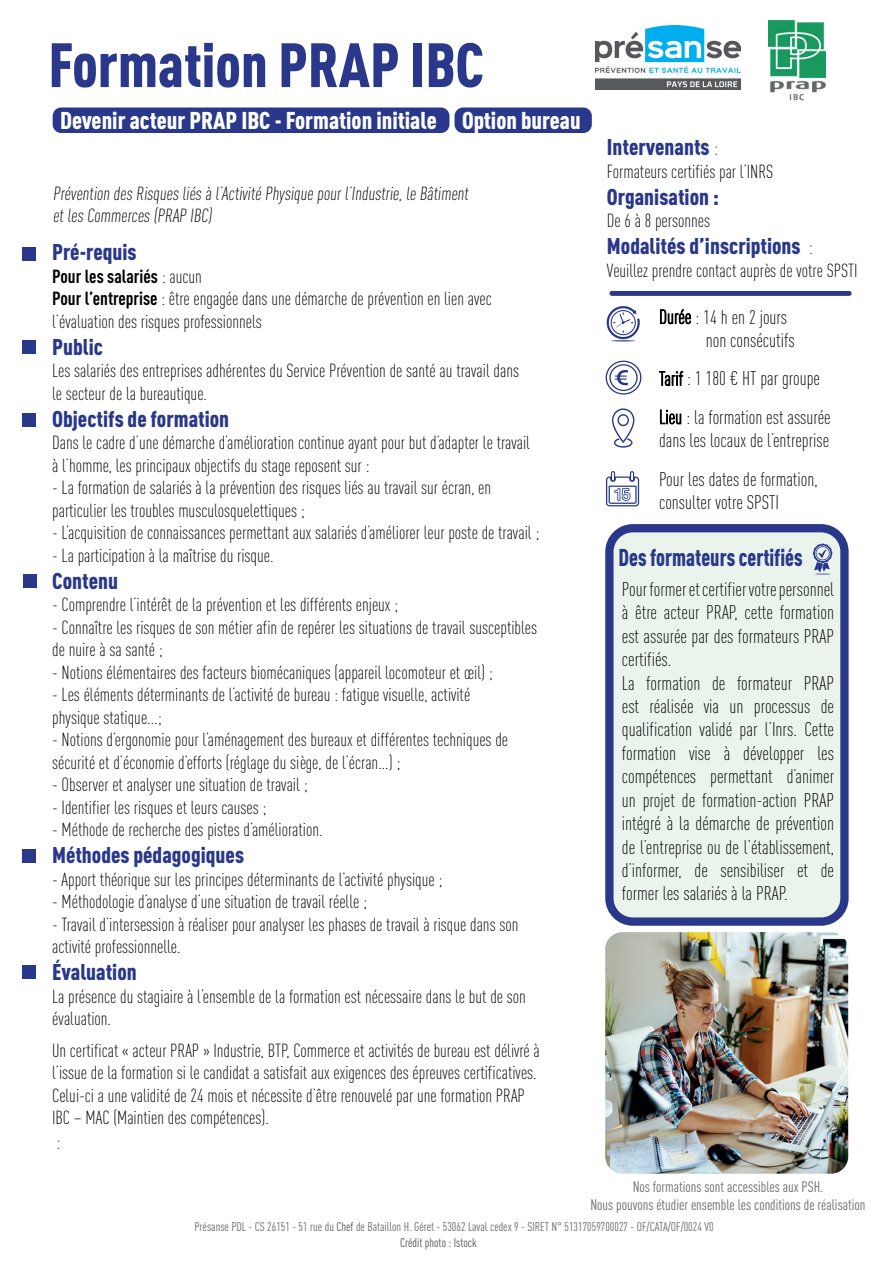
<style>
.page{position:relative;width:893px;height:1263px;background:#fff}
.page>*{position:absolute;margin:0;border:0;box-sizing:border-box;transform-origin:0 0}
.t1{font:900 61.5px "DIN Cond";color:#2a388b}
.t2{font:900 24px "DIN Cond";color:#fff}
.t3{font:900 24px "DIN Cond";color:#2a388b;scale:.88 1}
.t4{font:900 22.5px "DIN Cond";color:#2a388b}
.t5{font:300 20.7px "DIN Cond";color:#2a388b}
.t6{font:300 19.5px/23.4px "DIN Cond";color:#000001}
.t7{font:300 18.75px/22.5px "DIN Cond";color:#000001}
.t8{font:15px/18px "DIN Cond";color:#6b676a;text-align:center}
.t9{font:12.45px/15.8px "DIN Cond";color:#6b676a}
.s1{font-weight:700}
.s2{font-weight:300;font-size:20.7px}
.s3{color:#000}
.s4{color:#524f51}
</style>
<div class="page">
<img style="left:596px;top:26px;width:144px;height:64px">
<img style="left:769px;top:21px;width:56px;height:80px">
<div style="left:53px;top:107px;width:396px;height:26px;background:#2a388b;border-radius:9px"></div>
<div style="left:455px;top:107px;width:137px;height:26px;background:#2a388b;border-radius:9px"></div>
<div style="left:23px;top:340px;width:13px;height:14px;background:#2a388b"></div>
<div style="left:22px;top:965px;width:14px;height:14px;background:#2a388b"></div>
<div style="left:23px;top:849px;width:13px;height:14px;background:#2a388b"></div>
<div style="left:23px;top:247px;width:13px;height:14px;background:#2a388b"></div>
<div style="left:23px;top:574px;width:13px;height:14px;background:#2a388b"></div>
<div style="left:23px;top:413px;width:13px;height:13px;background:#2a388b"></div>
<div style="left:609px;top:528px;width:235px;height:393px;background:#eaf4ec;border-radius:23px"></div>
<div style="left:605px;top:524px;width:244px;height:402px;border:8px solid #2a388b;border-radius:23px"></div>
<img style="left:605px;top:932px;width:243px;height:242px">
<svg style="left:606px;top:361px;width:35px;height:34px"></svg>
<svg style="left:612px;top:408px;width:22px;height:40px"></svg>
<svg style="left:606px;top:471px;width:33px;height:35px"></svg>
<svg style="left:607px;top:306px;width:33px;height:35px"></svg>
<svg style="left:813px;top:543px;width:19px;height:32px"></svg>
<div style="left:609px;top:291px;width:243px;height:5px;background:#2a388b;border-radius:2px"></div>
<h1 class="t1" style="left:48px;top:27px;width:437px">Formation PRAP IBC</h1>
<p class="t2" style="left:60px;top:105px;width:378px">Devenir acteur PRAP IBC - Formation initiale</p>
<p class="t2" style="left:462px;top:105px;width:120px">Option bureau</p>
<p class="t7" style="left:53px;top:182px;width:420px">Prévention des Risques liés à l’Activité Physique pour l’Industrie, le Bâtiment et les Commerces (PRAP IBC)</p>
<p class="t4" style="left:52px;top:238px;width:86px">Pré-requis</p>
<p class="t7" style="left:52px;top:265px;width:441px"><span class="s1">Pour les salariés</span> : aucun<br><span class="s1">Pour l’entreprise</span> : être engagée dans une démarche de prévention en lien avec l’évaluation des risques professionnels</p>
<p class="t4" style="left:52px;top:333px;width:52px">Public</p>
<p class="t7" style="left:52px;top:359px;width:468px">Les salariés des entreprises adhérentes du Service Prévention de santé au travail dans le secteur de la bureautique.</p>
<p class="t4" style="left:52px;top:405px;width:179px">Objectifs de formation</p>
<p class="t7" style="left:52px;top:431px;width:479px">Dans le cadre d’une démarche d’amélioration continue ayant pour but d’adapter le travail à l’homme, les principaux objectifs du stage reposent sur :</p>
<p class="t7" style="left:52px;top:476px;width:440px">- La formation de salariés à la prévention des risques liés au travail sur écran, en particulier les troubles musculosquelettiques ;</p>
<p class="t7" style="left:52px;top:521px;width:489px">- L’acquisition de connaissances permettant aux salariés d’améliorer leur poste de travail ;</p>
<p class="t7" style="left:52px;top:544px;width:223px">- La participation à la maîtrise du risque.</p>
<p class="t4" style="left:52px;top:567px;width:67px">Contenu</p>
<p class="t7" style="left:52px;top:593px;width:348px">- Comprendre l’intérêt de la prévention et les différents enjeux ;</p>
<p class="t7" style="left:52px;top:616px;width:486px">- Connaître les risques de son métier afin de repérer les situations de travail susceptibles de nuire à sa santé ;</p>
<p class="t7" style="left:52px;top:661px;width:442px">- Notions élémentaires des facteurs biomécaniques (appareil locomoteur et œil) ;</p>
<p class="t7" style="left:52px;top:683px;width:420px">- Les éléments déterminants de l’activité de bureau : fatigue visuelle, activité physique statique...;</p>
<p class="t7" style="left:52px;top:728px;width:457px">- Notions d’ergonomie pour l’aménagement des bureaux et différentes techniques de sécurité et d’économie d’efforts (réglage du siège, de l’écran...) ;</p>
<p class="t7" style="left:52px;top:773px;width:257px">- Observer et analyser une situation de travail ;</p>
<p class="t7" style="left:52px;top:796px;width:216px">- Identifier les risques et leurs causes ;</p>
<p class="t7" style="left:52px;top:818px;width:272px">- Méthode de recherche des pistes d’amélioration.</p>
<p class="t4" style="left:52px;top:841px;width:193px">Méthodes pédagogiques</p>
<p class="t7" style="left:52px;top:868px;width:392px">- Apport théorique sur les principes déterminants de l’activité physique ;</p>
<p class="t7" style="left:52px;top:890px;width:316px">- Méthodologie d’analyse d’une situation de travail réelle ;</p>
<p class="t7" style="left:52px;top:913px;width:468px">- Travail d’intersession à réaliser pour analyser les phases de travail à risque dans son activité professionnelle.</p>
<p class="t4" style="left:52px;top:958px;width:86px">Évaluation</p>
<p class="t7" style="left:52px;top:985px;width:475px">La présence du stagiaire à l’ensemble de la formation est nécessaire dans le but de son évaluation.</p>
<p class="t7" style="left:52px;top:1039px;width:489px">Un certificat « acteur PRAP » Industrie, BTP, Commerce et activités de bureau est délivré à l’issue de la formation si le candidat a satisfait aux exigences des épreuves certificatives.<br>Celui-ci a une validité de 24 mois et nécessite d’être renouvelé par une formation PRAP IBC – MAC (Maintien des compétences).</p>
<p class="t5" style="left:56px;top:1130px;width:6px">:</p>
<p class="t4" style="left:607px;top:133px;width:113px">Intervenants <span class="s2">:</span></p>
<p class="t7" style="left:607px;top:160px;width:168px">Formateurs certifiés par l’INRS</p>
<p class="t4" style="left:607px;top:182px;width:114px">Organisation :</p>
<p class="t7" style="left:607px;top:209px;width:105px">De 6 à 8 personnes</p>
<p class="t4" style="left:607px;top:232px;width:208px">Modalités d’inscriptions <span class="s2">:</span></p>
<p class="t7" style="left:607px;top:259px;width:252px">Veuillez prendre contact auprès de votre SPSTI</p>
<p class="t6" style="left:706px;top:305px;width:90px;text-indent:-47px"><span class="s3">Durée</span> : 14 h en 2 jours non consécutifs</p>
<p class="t6" style="left:659px;top:359px;width:173px;line-height:38.4px"><span class="s3">Tarif</span> : 1 180 € HT par groupe<br><span class="s3">Lieu</span> : la formation est assurée</p>
<p class="t6" style="left:659px;top:421px;width:172px;line-height:38.4px">dans les locaux de l’entreprise<br>Pour les dates de formation,</p>
<p class="t6" style="left:659px;top:490px;width:122px">consulter votre SPSTI</p>
<p class="t3" style="left:618px;top:542px;width:211px">Des formateurs certifiés</p>
<p class="t6" style="left:622px;top:577px;width:214px">Pour former et certifier votre personnel à être acteur PRAP, cette formation est assurée par des formateurs PRAP certifiés.<br>La formation de formateur PRAP est réalisée via un processus de qualification validé par l’Inrs. Cette formation vise à développer les compétences permettant d’animer un projet de formation-action PRAP intégré à la démarche de prévention de l’entreprise ou de l’établissement, d’informer, de sensibiliser et de former les salariés à la PRAP.</p>
<p class="t8" style="left:590px;top:1177px;width:276px">Nos formations sont accessibles aux PSH.<br>Nous pouvons étudier ensemble les conditions de réalisation</p>
<p class="t9" style="left:400px;top:1218px;width:315px;text-indent:-206px">Présanse PDL - CS 26151 - 51 rue du <span class="s4">Chef</span> de Bataillon H. Géret - 53062 Laval cedex 9 - SIRET N° 51317059700027 - OF/CATA/OF/0024 V0<br><span class="s4">Crédit photo : Istock</span></p>
</div>
